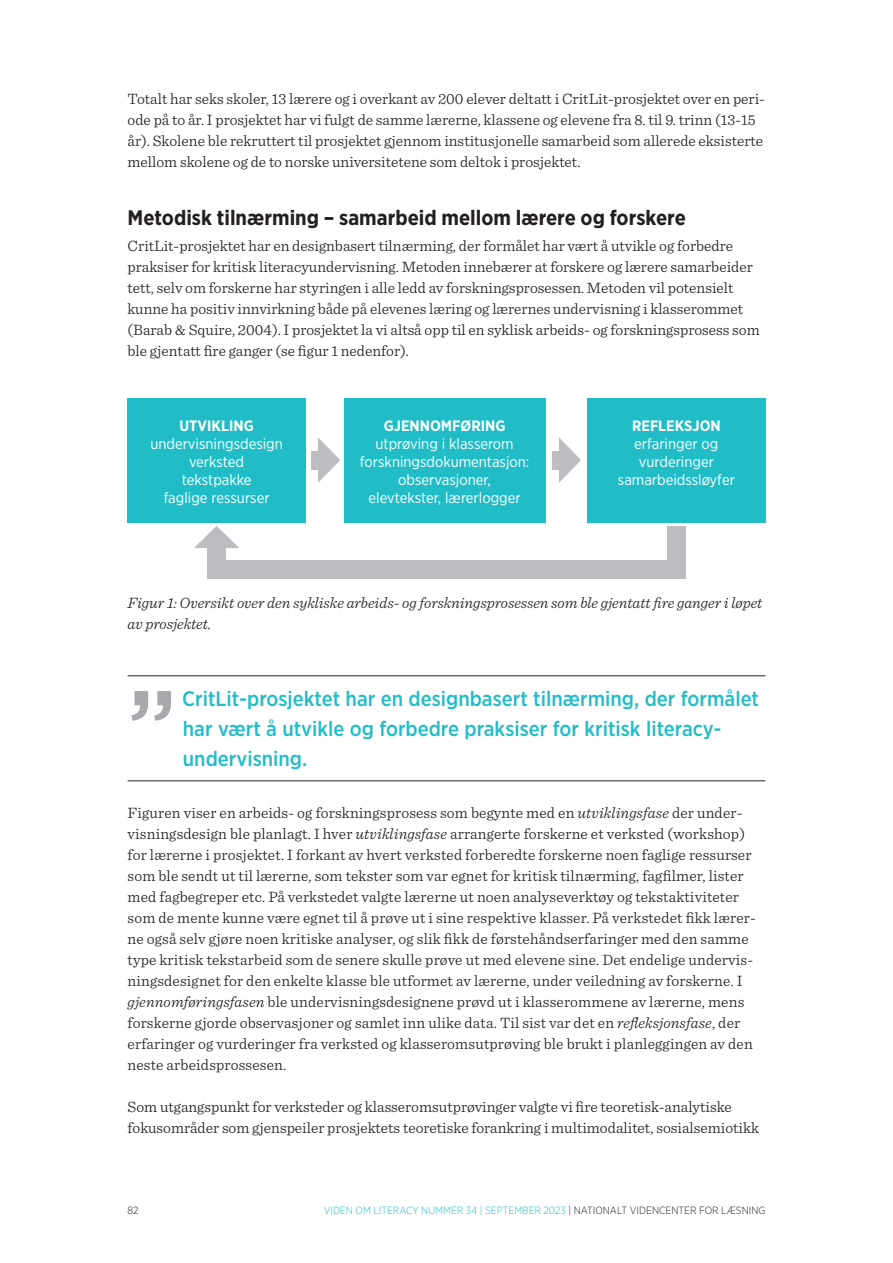
<style>
.page{position:relative;width:893px;height:1263px;background:#fff}
.page>*{position:absolute;margin:0;border:0;box-sizing:border-box;transform-origin:0 0}
.NEW_Liftout{font:500 106.65px "Gotham Narrow";color:#a8a9ad}
.NEW_Liftout-2{font:500 21px/30px "Gotham Narrow";color:#21bdc7}
.NEW_Mellem{font:700 21px "Gotham Narrow";color:#231f20}
.NEW_brød{font:300 15.75px/21px "Sentinel";color:#231f20}
.NEW_Billedtekst{font:italic 300 15.75px/21px "Sentinel";color:#231f20}
.t1{font:15px/18px "Gotham Narrow";color:#fff;text-align:center}
.t2{font:300 10.5px "Gotham Narrow";color:#21bdc7}
.t3{font:300 10.5px "Gotham Narrow";color:#231f20}
.s1{font-weight:700}
.s2{font-style:italic}
.s3{color:#231f20}
</style>
<div class="page">
<hr style="left:128px;top:675px;width:637px;height:1px;background:#231f20">
<hr style="left:128px;top:780px;width:637px;height:1px;background:#231f20">
<div style="left:128px;top:398px;width:178px;height:124px;background:#21bdc7"></div>
<div style="left:311px;top:451px;width:14px;height:19px;background:#bcbdc0"></div>
<div style="left:587px;top:398px;width:178px;height:124px;background:#21bdc7"></div>
<div style="left:344px;top:398px;width:202px;height:124px;background:#21bdc7"></div>
<svg style="left:318px;top:437px;width:22px;height:46px"></svg>
<div style="left:207px;top:541px;width:19px;height:28px;background:#bcbdc0"></div>
<div style="left:667px;top:526px;width:19px;height:43px;background:#bcbdc0"></div>
<div style="left:207px;top:560px;width:479px;height:19px;background:#bcbdc0"></div>
<svg style="left:194px;top:526px;width:45px;height:22px"></svg>
<div style="left:552px;top:451px;width:14px;height:19px;background:#bcbdc0"></div>
<svg style="left:559px;top:437px;width:22px;height:46px"></svg>
<p class="NEW_brød" style="left:128px;top:87px;width:639px">Totalt har seks skoler, 13 lærere og i overkant av 200 elever deltatt i CritLit-prosjektet over en peri&shy;ode på to år. I prosjektet har vi fulgt de samme lærerne, klassene og elevene fra 8. til 9. trinn (13-15 år). Skolene ble rekruttert til prosjektet gjennom institusjonelle samarbeid som allerede eksisterte mellom skolene og de to norske universitetene som deltok i prosjektet.</p>
<p class="NEW_Mellem" style="left:128px;top:205px;width:560px">Metodisk tilnærming – samarbeid mellom lærere og forskere</p>
<p class="NEW_brød" style="left:128px;top:234px;width:634px">CritLit-prosjektet har en designbasert tilnærming, der formålet har vært å utvikle og forbedre praksiser for kritisk literacyundervisning. Metoden innebærer at forskere og lærere samarbeider tett, selv om forskerne har styringen i alle ledd av forskningsprosessen. Metoden vil potensielt kunne ha positiv innvirkning både på elevenes læring og lærernes undervisning i klasserommet (Barab &amp; Squire, 2004). I prosjektet la vi altså opp til en syklisk arbeids- og forskningsprosess som ble gjentatt fire ganger (se figur 1 nedenfor).</p>
<p class="t1" style="left:150px;top:416px;width:134px"><span class="s1">UTVIKLING </span>undervisningsdesign verksted<br>tekstpakke<br>faglige ressurser</p>
<p class="t1" style="left:618px;top:416px;width:119px"><span class="s1">REFLEKSJON </span>erfaringer og vurderinger samarbeidssløyfer</p>
<p class="t1" style="left:360px;top:416px;width:171px"><span class="s1">GJENNOMFØRING </span>utprøving i klasserom forskningsdokumentasjon: observasjoner,<br>elevtekster, lærerlogger</p>
<p class="NEW_Billedtekst" style="left:128px;top:591px;width:636px">Figur 1: Oversikt over den sykliske arbeids- og forskningsprosessen som ble gjentatt fire ganger i løpet av prosjektet.</p>
<p class="NEW_Liftout" style="left:128px;top:661px;width:51px">”</p>
<p class="NEW_Liftout-2" style="left:182px;top:683px;width:578px">CritLit-prosjektet har en designbasert tilnærming, der formålet har vært å utvikle og forbedre praksiser for kritisk literacy&shy;undervisning.</p>
<p class="NEW_brød" style="left:128px;top:801px;width:630px">Figuren viser en arbeids- og forskningsprosess som begynte med en <span class="s2">utviklingsfase</span> der under&shy;visningsdesign ble planlagt. I hver <span class="s2">utviklingsfase</span> arrangerte forskerne et verksted (workshop) for lærerne i prosjektet. I forkant av hvert verksted forberedte forskerne noen faglige ressurser som ble sendt ut til lærerne, som tekster som var egnet for kritisk tilnærming, fagfilmer, lister med fagbegreper etc. På verkstedet valgte lærerne ut noen analyseverktøy og tekstaktiviteter som de mente kunne være egnet til å prøve ut i sine respektive klasser. På verkstedet fikk lærer&shy;ne også selv gjøre noen kritiske analyser, og slik fikk de førstehåndserfaringer med den samme type kritisk tekstarbeid som de senere skulle prøve ut med elevene sine. Det endelige undervis&shy;ningsdesignet for den enkelte klasse ble utformet av lærerne, under veiledning av forskerne. I <span class="s2">gjennomføringsfasen</span> ble undervisningsdesignene prøvd ut i klasserommene av lærerne, mens forskerne gjorde observasjoner og samlet inn ulike data. Til sist var det en <span class="s2">refleksjonsfase</span>, der erfaringer og vurderinger fra verksted og klasseromsutprøving ble brukt i planleggingen av den neste arbeidsprossesen.</p>
<p class="NEW_brød" style="left:128px;top:1095px;width:633px">Som utgangspunkt for verksteder og klasseromsutprøvinger valgte vi fire teoretisk-analytiske fokusområder som gjenspeiler prosjektets teoretiske forankring i multimodalitet, sosialsemiotikk</p>
<p class="t3" style="left:128px;top:1204px;width:13px">82</p>
<p class="t2" style="left:324px;top:1204px;width:443px">VIDEN OM LITERACY NUMMER 34 | SEPTEMBER 2023 <span class="s3">| NATIONALT VIDENCENTER FOR LÆSNING</span></p>
</div>
